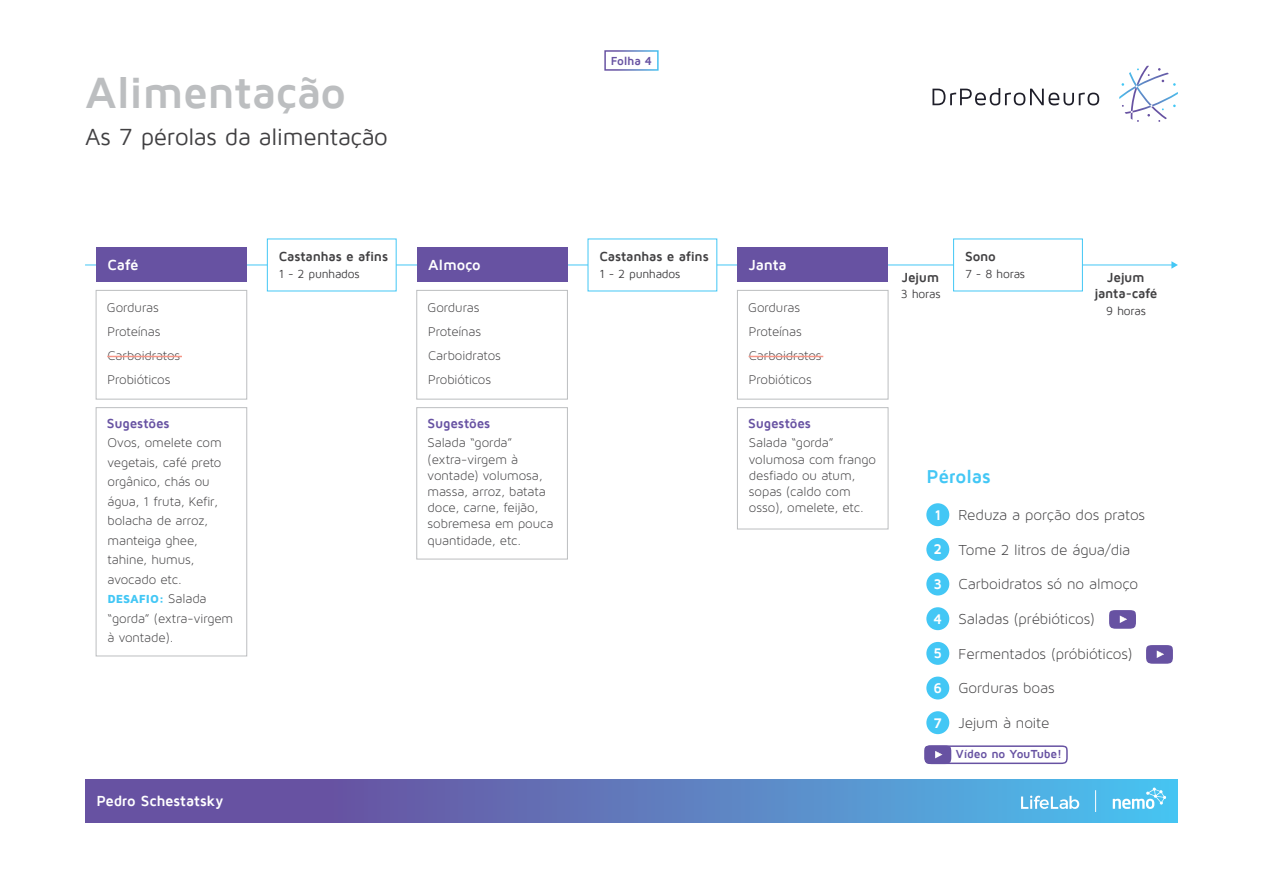
<style>
.page{position:relative;width:1263px;height:893px;background:#fff}
.page>*{position:absolute;margin:0;border:0;box-sizing:border-box;transform-origin:0 0}
.t1{font:700 45px "Maven Pro";letter-spacing:-.015em;color:#bcbec0}
.t2{font:24px "Maven Pro";letter-spacing:-.015em;color:#414042}
.t3{font:700 19.2px "Maven Pro";letter-spacing:-.01em;color:#43c7f5}
.t4{font:15.6px "Maven Pro Light 300";letter-spacing:-.005em;color:#414042}
.t5{font:700 15px "Maven Pro";letter-spacing:-.01em;color:#fff}
.t6{font:13.5px/16.2px "Maven Pro Light 300";letter-spacing:-.01em;color:#414042}
.t7{font:700 13.5px/16.5px "Maven Pro";letter-spacing:-.015em;color:#414042;text-align:center}
.t8{font:700 13.5px "Maven Pro";letter-spacing:-.01em;color:#6752a2}
.t9{font:12px "Maven Pro";letter-spacing:-.015em;color:#414042}
.t10{font:700 12px "Maven Pro";letter-spacing:-.02em;color:#6752a2}
.t11{font:900 12px "Maven Pro";letter-spacing:-.005em;color:#43c7f5}
.s1{font-family:"Maven Pro Light 300";font-weight:400;font-size:13.5px;color:#414042}
.s2{font-family:"Maven Pro";font-weight:700;font-size:14.4px;color:#fff}
</style>
<div class="page">
<hr style="left:85px;top:265px;width:1087px;height:1px;background:#43c7f5">
<svg style="left:1171px;top:261px;width:7px;height:8px"></svg>
<div style="left:267px;top:239px;width:129px;height:52px;background:#fff"></div>
<div style="left:588px;top:239px;width:129px;height:52px;background:#fff"></div>
<div style="left:953px;top:239px;width:130px;height:52px;background:#fff"></div>
<div style="left:96px;top:248px;width:151px;height:34px;background:#6752a2"></div>
<div style="left:96px;top:290px;width:151px;height:109px;background:#fff;border:1px solid #bcbec0"></div>
<hr style="left:107px;top:356px;width:75px;height:1px;background:#f69586">
<div style="left:96px;top:407px;width:151px;height:249px;border:1px solid #bcbec0"></div>
<div style="left:417px;top:248px;width:150px;height:34px;background:#6752a2"></div>
<div style="left:416px;top:290px;width:152px;height:109px;background:#fff;border:1px solid #bcbec0"></div>
<div style="left:416px;top:407px;width:152px;height:152px;border:1px solid #bcbec0"></div>
<div style="left:737px;top:248px;width:151px;height:34px;background:#6752a2"></div>
<div style="left:737px;top:290px;width:151px;height:109px;background:#fff;border:1px solid #bcbec0"></div>
<hr style="left:749px;top:356px;width:74px;height:1px;background:#f69586">
<div style="left:737px;top:407px;width:151px;height:122px;border:1px solid #bcbec0"></div>
<svg style="left:932px;top:88px;width:167px;height:17px"></svg>
<svg style="left:1119px;top:66px;width:59px;height:56px"></svg>
<svg style="left:85px;top:780px;width:1092px;height:42px;background:#5e7abd"></svg>
<svg style="left:1113px;top:787px;width:53px;height:22px"></svg>
<svg style="left:1021px;top:796px;width:58px;height:13px"></svg>
<svg style="left:1095px;top:790px;width:1px;height:22px"></svg>
<div style="left:926px;top:503px;width:23px;height:23px;background:#43c7f5;border-radius:50%"></div>
<div style="left:926px;top:538px;width:23px;height:23px;background:#43c7f5;border-radius:50%"></div>
<div style="left:926px;top:573px;width:23px;height:22px;background:#43c7f5;border-radius:50%"></div>
<div style="left:926px;top:607px;width:23px;height:23px;background:#43c7f5;border-radius:50%"></div>
<div style="left:926px;top:642px;width:23px;height:23px;background:#43c7f5;border-radius:50%"></div>
<div style="left:926px;top:677px;width:23px;height:22px;background:#43c7f5;border-radius:50%"></div>
<div style="left:926px;top:711px;width:23px;height:23px;background:#43c7f5;border-radius:50%"></div>
<div style="left:1109px;top:610px;width:27px;height:19px;background:#6752a2;border-radius:7px"></div>
<svg style="left:1120px;top:615px;width:7px;height:8px"></svg>
<div style="left:1146px;top:645px;width:27px;height:19px;background:#6752a2;border-radius:7px"></div>
<svg style="left:1157px;top:650px;width:7px;height:8px"></svg>
<svg style="left:924px;top:745px;width:144px;height:19px"></svg>
<div style="left:604px;top:50px;width:55px;height:21px;border:2px solid #fff"></div>
<h1 class="t1" style="left:85px;top:69px;width:262px">Alimentação</h1>
<h2 class="t2" style="left:85px;top:125px;width:304px">As 7 pérolas da alimentação</h2>
<p class="t5" style="left:108px;top:257px;width:32px">Café</p>
<p class="t7" style="left:279px;top:248px;width:111px">Castanhas e afins</p>
<p class="t9" style="left:279px;top:267px;width:82px">1 - 2 punhados</p>
<p class="t5" style="left:428px;top:257px;width:54px">Almoço</p>
<p class="t6" style="left:107px;top:300px;width:53px">Gorduras</p>
<p class="t6" style="left:428px;top:300px;width:53px">Gorduras</p>
<p class="t6" style="left:108px;top:320px;width:74px;line-height:24px">Proteínas<br>Carboidratos<br>Probióticos</p>
<p class="t6" style="left:428px;top:320px;width:74px;line-height:24px">Proteínas<br>Carboidratos<br>Probióticos</p>
<p class="t8" style="left:107px;top:416px;width:64px">Sugestões</p>
<p class="t8" style="left:428px;top:416px;width:64px">Sugestões</p>
<p class="t6" style="left:108px;top:433px;width:116px;line-height:19.5px">Ovos, omelete com vegetais, café preto orgânico, chás ou água, 1 fruta, Kefir, bolacha de arroz, manteiga ghee, tahine, humus, avocado etc.</p>
<p class="t11" style="left:108px;top:593px;width:101px">DESAFIO: <span class="s1">Salada</span></p>
<p class="t6" style="left:108px;top:609px;width:127px;line-height:19.5px">“gorda” (extra-virgem à vontade).</p>
<p class="t6" style="left:428px;top:435px;width:127px">Salada “gorda” (extra-virgem à vontade) volumosa, massa, arroz, batata doce, carne, feijão, sobremesa em pouca quantidade, etc.</p>
<p class="t5" style="left:97px;top:793px;width:129px">Pedro Schestatsky</p>
<p class="t10" style="left:611px;top:54px;width:43px">Folha 4</p>
<p class="t7" style="left:599px;top:248px;width:111px">Castanhas e afins</p>
<p class="t9" style="left:599px;top:267px;width:82px">1 - 2 punhados</p>
<p class="t5" style="left:749px;top:257px;width:39px">Janta</p>
<p class="t6" style="left:748px;top:300px;width:53px">Gorduras</p>
<p class="t6" style="left:749px;top:320px;width:74px;line-height:24px">Proteínas<br>Carboidratos<br>Probióticos</p>
<p class="t8" style="left:748px;top:416px;width:64px">Sugestões</p>
<p class="t6" style="left:749px;top:435px;width:129px">Salada “gorda” volumosa com frango desfiado ou atum, sopas (caldo com osso), omelete, etc.</p>
<p class="t7" style="left:902px;top:269px;width:39px">Jejum</p>
<p class="t9" style="left:901px;top:288px;width:41px">3 horas</p>
<p class="t7" style="left:965px;top:248px;width:32px">Sono</p>
<p class="t9" style="left:965px;top:267px;width:62px">7 - 8 horas</p>
<p class="t7" style="left:1094px;top:269px;width:64px">Jejum janta-café</p>
<p class="t9" style="left:1106px;top:304px;width:41px">9 horas</p>
<h3 class="t3" style="left:926px;top:466px;width:66px">Pérolas</h3>
<p class="t4" style="left:934px;top:506px;width:212px"><span class="s2">1</span> Reduza a porção dos pratos</p>
<p class="t4" style="left:933px;top:541px;width:198px"><span class="s2">2</span> Tome 2 litros de água/dia</p>
<p class="t4" style="left:933px;top:576px;width:206px"><span class="s2">3</span> Carboidratos só no almoço</p>
<p class="t4" style="left:933px;top:610px;width:163px"><span class="s2">4</span> Saladas (prébióticos)</p>
<p class="t4" style="left:933px;top:645px;width:201px"><span class="s2">5</span> Fermentados (próbióticos)</p>
<p class="t4" style="left:933px;top:680px;width:123px"><span class="s2">6</span> Gorduras boas</p>
<p class="t4" style="left:934px;top:714px;width:117px"><span class="s2">7</span> Jejum à noite</p>
<p class="t10" style="left:956px;top:748px;width:108px">Vídeo no YouTube!</p>
</div>
